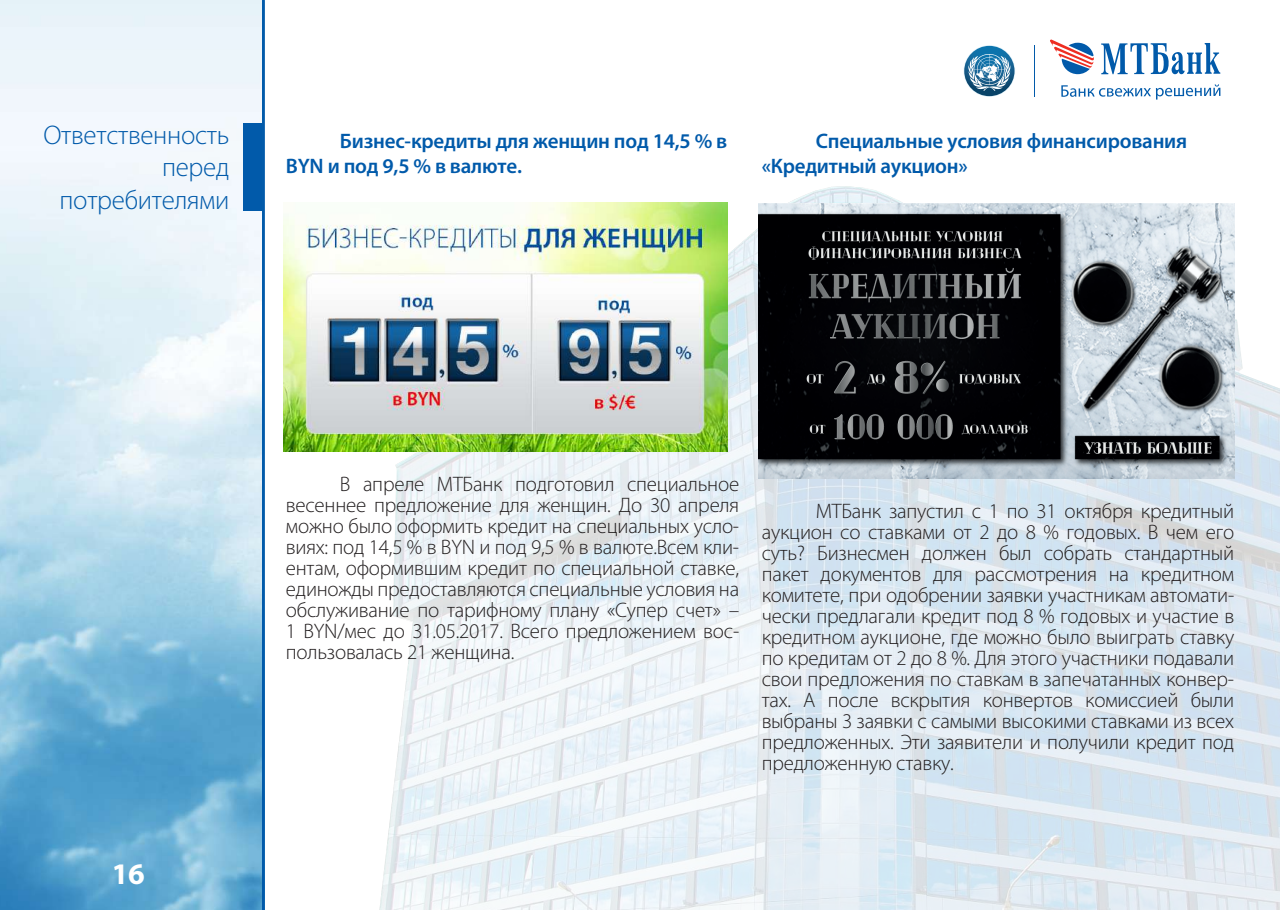
<style>
.page{position:relative;width:1280px;height:910px;background:#fff}
.page>*{position:absolute;margin:0;border:0;box-sizing:border-box;transform-origin:0 0}
.t1{font:700 30px "Myriad Pro";color:#fff}
.t2{font:300 27px/32.4px "Myriad Pro";letter-spacing:-.01em;color:#015aaa;text-align:right}
.t3{font:300 21px/21px "Myriad Pro";letter-spacing:-.01em;color:#231f20;text-align:justify}
.t4{font:600 21px/25.2px "Myriad Pro";letter-spacing:-.01em;color:#015aaa}
</style>
<div class="page">
<img style="left:379px;top:82px;width:901px;height:828px">
<img style="left:0;top:0;width:262px;height:910px">
<div style="left:244px;top:123px;width:18px;height:87px;background:#015aaa"></div>
<hr style="left:262px;top:0;width:3px;height:910px;background:#015aaa">
<hr style="left:1034px;top:45px;width:1px;height:52px;background:#015aaa">
<svg style="left:1061px;top:84px;width:159px;height:16px"></svg>
<svg style="left:1050px;top:39px;width:44px;height:35px"></svg>
<svg style="left:1101px;top:43px;width:119px;height:31px"></svg>
<svg style="left:963px;top:45px;width:52px;height:52px"></svg>
<svg style="left:964px;top:46px;width:50px;height:50px"></svg>
<svg style="left:968px;top:54px;width:42px;height:37px"></svg>
<img style="left:284px;top:202px;width:443px;height:250px">
<img style="left:758px;top:204px;width:476px;height:274px">
<p class="t2" style="left:44px;top:119px;width:187px">Ответственность перед потребителями</p>
<p class="t4" style="left:286px;top:128px;width:443px;text-indent:54px">Бизнес-кредиты для женщин под 14,5 % в<br>BYN и под 9,5 % в валюте.</p>
<p class="t4" style="left:762px;top:128px;width:427px;text-indent:54px">Специальные условия финансирования «Кредитный аукцион»</p>
<h1 class="t1" style="left:112px;top:855px;width:34px">16</h1>
<p class="t3" style="left:286px;top:474px;width:455px;text-indent:54px">В апреле МТБанк подготовил специальное весеннее предложение для женщин. До 30 апреля можно было оформить кредит на специальных усло&shy;виях: под 14,5 % в BYN и под 9,5 % в валюте.Всем кли&shy;ентам, оформившим кредит по специальной ставке, единожды предоставляются специальные условия на обслуживание по тарифному плану «Супер счет» – 1 BYN/мес до 31.05.2017. Всего предложением вос&shy;пользовалась 21 женщина.</p>
<p class="t3" style="left:762px;top:501px;width:474px;text-indent:54px">МТБанк запустил с 1 по 31 октября кредитный аукцион со ставками от 2 до 8 % годовых. В чем его суть? Бизнесмен должен был собрать стандартный пакет документов для рассмотрения на кредитном комитете, при одобрении заявки участникам автомати&shy;чески предлагали кредит под 8 % годовых и участие в кредитном аукционе, где можно было выиграть ставку по кредитам от 2 до 8 %. Для этого участники подавали свои предложения по ставкам в запечатанных конвер&shy;тах. А после вскрытия конвертов комиссией были выбраны 3 заявки с самыми высокими ставками из всех предложенных. Эти заявители и получили кредит под предложенную ставку.</p>
</div>
